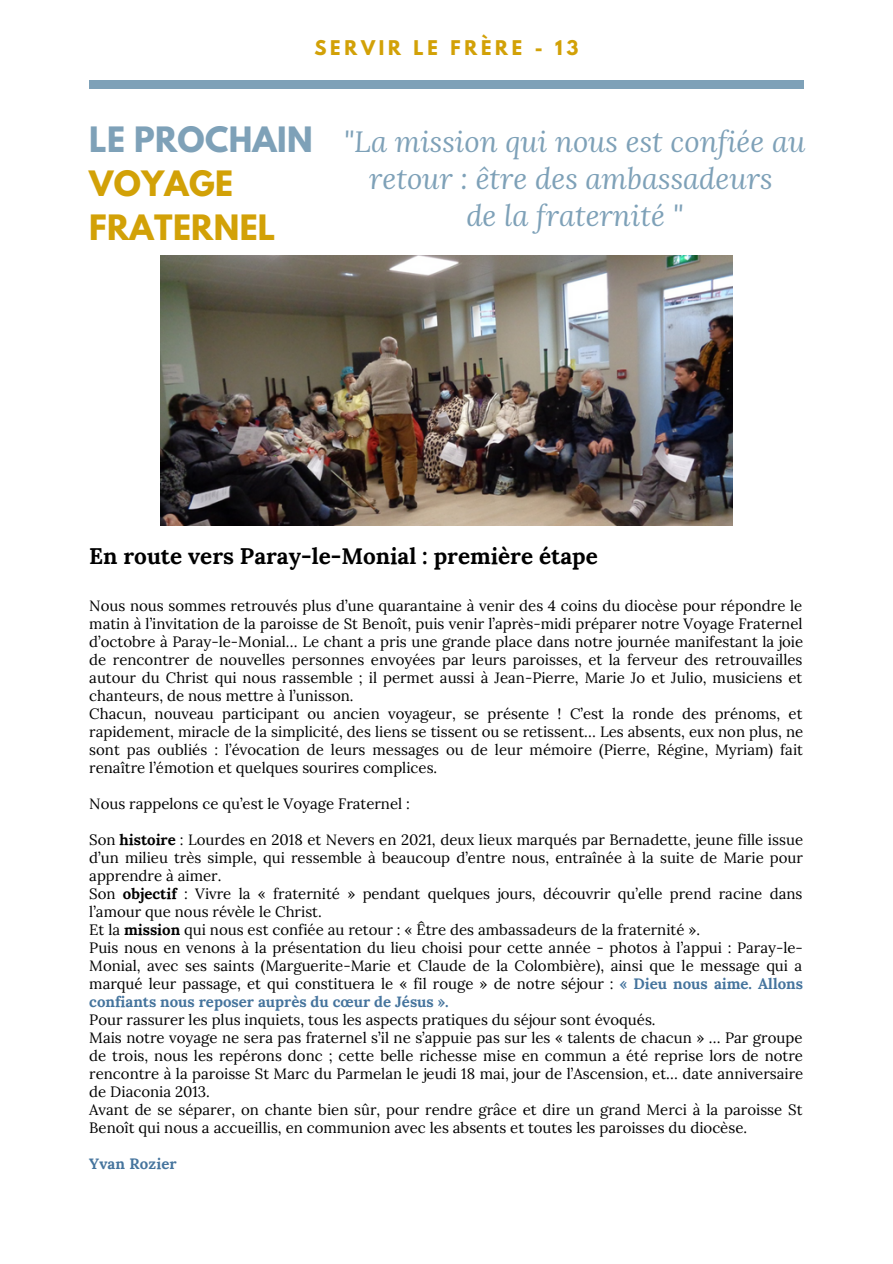
<style>
.page{position:relative;width:893px;height:1264px;background:#fff}
.page>*{position:absolute;margin:0;border:0;box-sizing:border-box;transform-origin:0 0}
.t1{font:700 31.05px "League Spartan";letter-spacing:.01em;color:#d2a107}
.t2{font:700 31.05px "League Spartan";letter-spacing:.01em;color:#7ea1b8}
.t3{font:italic 29.25px/37px "Lora";color:#7ea1b8;text-align:center}
.t4{font:700 22.5px "Lora";color:#000}
.t5{font:700 18px "League Spartan";letter-spacing:.21em;color:#d2a107}
.t6{font:15px/18px "Lora";color:#000;text-align:justify}
.t7{font:700 15px "Lora";letter-spacing:.01em;color:#45749d}
.s1{font-weight:700}
.s2{font-weight:700;color:#45749d}
</style>
<div class="page">
<div style="left:89px;top:80px;width:714px;height:9px;background:#7ea1b8"></div>
<img style="left:160px;top:255px;width:572px;height:270px">
<p class="t5" style="left:314px;top:39px;width:265px">SERVIR LE FRÈRE - 13</p>
<p class="t2" style="left:89px;top:124px;width:225px">LE PROCHAIN</p>
<p class="t1" style="left:89px;top:168px;width:145px">VOYAGE</p>
<p class="t1" style="left:89px;top:212px;width:188px">FRATERNEL</p>
<p class="t3" style="left:344px;top:122px;width:463px">"La mission qui nous est confiée au retour : être des ambassadeurs</p>
<p class="t3" style="left:466px;top:196px;width:218px">de la fraternité "</p>
<p class="t4" style="left:89px;top:541px;width:510px">En route vers Paray-le-Monial : première étape</p>
<p class="t6" style="left:89px;top:596px;width:715px">Nous nous sommes retrouvés plus d’une quarantaine à venir des 4 coins du diocèse pour répondre le matin à l’invitation de la paroisse de St Benoît, puis venir l’après-midi préparer notre Voyage Fraternel d’octobre à Paray-le-Monial… Le chant a pris une grande place dans notre journée manifestant la joie de rencontrer de nouvelles personnes envoyées par leurs paroisses, et la ferveur des retrouvailles autour du Christ qui nous rassemble ; il permet aussi à Jean-Pierre, Marie Jo et Julio, musiciens et chanteurs, de nous mettre à l’unisson.</p>
<p class="t6" style="left:89px;top:704px;width:715px">Chacun, nouveau participant ou ancien voyageur, se présente ! C’est la ronde des prénoms, et rapidement, miracle de la simplicité, des liens se tissent ou se retissent… Les absents, eux non plus, ne sont pas oubliés : l’évocation de leurs messages ou de leur mémoire (Pierre, Régine, Myriam) fait renaître l’émotion et quelques sourires complices.</p>
<p class="t6" style="left:89px;top:794px;width:322px">Nous rappelons ce qu’est le Voyage Fraternel :</p>
<p class="t6" style="left:89px;top:830px;width:715px">Son <span class="s1">histoire</span> : Lourdes en 2018 et Nevers en 2021, deux lieux marqués par Bernadette, jeune fille issue d’un milieu très simple, qui ressemble à beaucoup d’entre nous, entraînée à la suite de Marie pour apprendre à aimer.</p>
<p class="t6" style="left:89px;top:884px;width:714px">Son <span class="s1">objectif</span> : Vivre la « fraternité » pendant quelques jours, découvrir qu’elle prend racine dans l’amour que nous révèle le Christ.</p>
<p class="t6" style="left:89px;top:920px;width:612px">Et la <span class="s1">mission</span> qui nous est confiée au retour : « Être des ambassadeurs de la fraternité ».</p>
<p class="t6" style="left:89px;top:938px;width:715px">Puis nous en venons à la présentation du lieu choisi pour cette année - photos à l’appui : Paray-le-Monial, avec ses saints (Marguerite-Marie et Claude de la Colombière), ainsi que le message qui a marqué leur passage, et qui constituera le « fil rouge » de notre séjour : <span class="s2">« Dieu nous aime. Allons confiants nous reposer auprès du cœur de Jésus ».</span></p>
<p class="t6" style="left:89px;top:1010px;width:568px">Pour rassurer les plus inquiets, tous les aspects pratiques du séjour sont évoqués.</p>
<p class="t6" style="left:89px;top:1028px;width:715px">Mais notre voyage ne sera pas fraternel s’il ne s’appuie pas sur les « talents de chacun » … Par groupe de trois, nous les repérons donc ; cette belle richesse mise en commun a été reprise lors de notre rencontre à la paroisse St Marc du Parmelan le jeudi 18 mai, jour de l’Ascension, et… date anniversaire de Diaconia 2013.</p>
<p class="t6" style="left:89px;top:1100px;width:714px">Avant de se séparer, on chante bien sûr, pour rendre grâce et dire un grand Merci à la paroisse St<br>Benoît qui nous a accueillis, en communion avec les absents et toutes les paroisses du diocèse.</p>
<p class="t7" style="left:89px;top:1154px;width:89px">Yvan Rozier</p>
</div>
